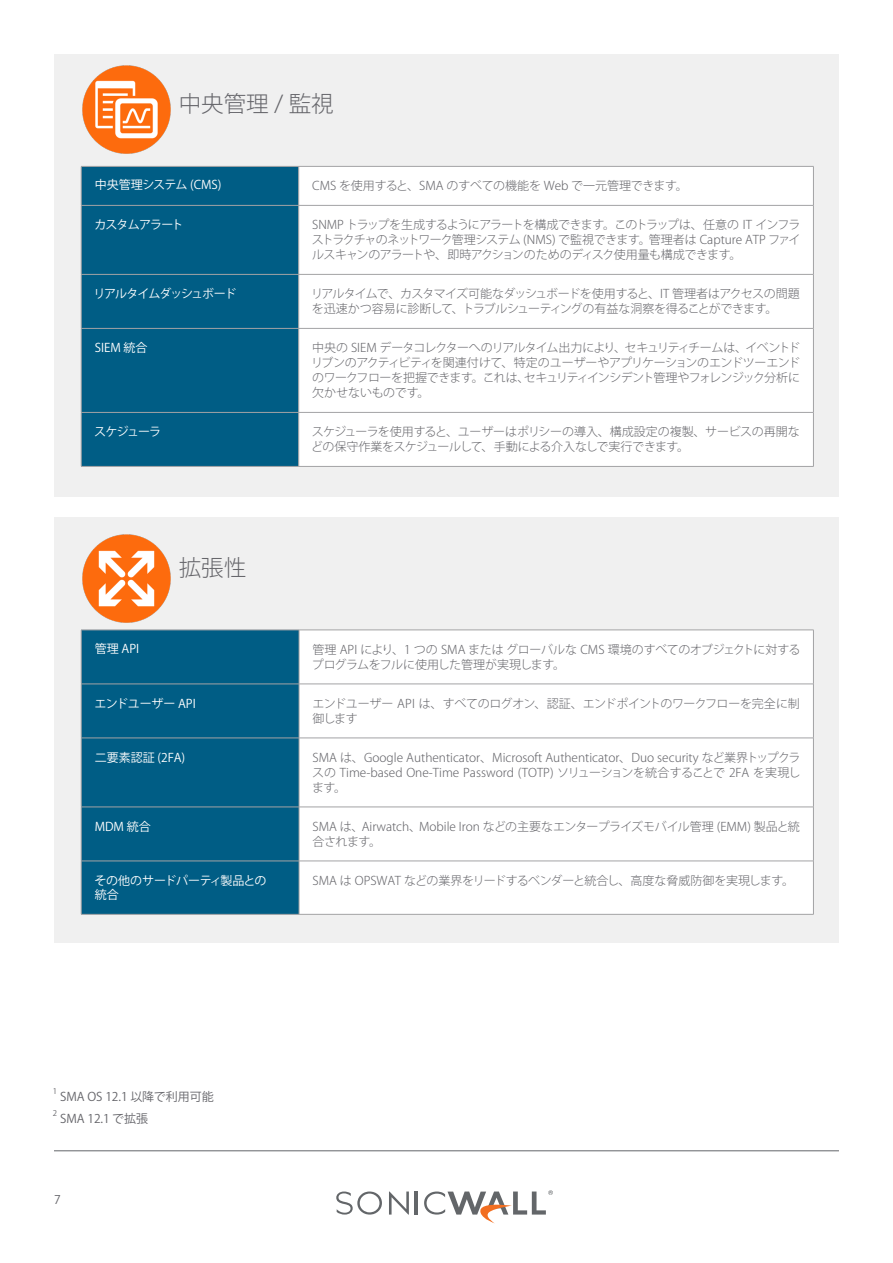
<style>
.page{position:relative;width:893px;height:1263px;background:#fff}
.page>*{position:absolute;margin:0;border:0;box-sizing:border-box;transform-origin:0 0}
.Headline_24{font:300 22.5px "Koz Go Pr 6 N";color:#65656a}
.Table_Body_Copy{font:300 12px/15px "Koz Go Pr 6 N";letter-spacing:-.02em;color:#65656a;text-align:justify}
.Table_Body_Copy-2{font:300 12px/15px "Koz Go Pr 6 N";color:#65656a}
.Table_Body_Copy-3{font:300 12px/15px "Koz Go Pr 6 N";letter-spacing:-.04em;color:#65656a}
.Table_Header{font:12px/14.4px "Koz Go Pr 6 N";letter-spacing:-.03em;color:#fff}
.Bullets{font:12px "Koz Go Pr 6 N";color:#65656a}
.Table_Header-2{font:12px "Koz Go Pr 6 N";color:#fff}
.Table_Header-3{font:12px "Koz Go Pr 6 N";letter-spacing:-.08em;color:#fff}
.Table_Header-4{font:12px "Koz Go Pr 6 N";letter-spacing:-.07em;color:#fff}
.Bullets-2{font:7.8px "Koz Go Pr 6 N";color:#65656a}
</style>
<div class="page">
<hr style="left:54px;top:1150px;width:785px;height:1px;background:#63656a">
<svg style="left:389px;top:1191px;width:20px;height:23px"></svg>
<hr style="left:415px;top:1191px;width:3px;height:23px;background:#636669">
<svg style="left:336px;top:1191px;width:46px;height:23px"></svg>
<svg style="left:424px;top:1190px;width:129px;height:33px"></svg>
<div style="left:54px;top:54px;width:785px;height:442px;background:#f0f0f0"></div>
<div style="left:82px;top:167px;width:216px;height:299px;background:#005d85"></div>
<div style="left:299px;top:167px;width:513px;height:299px;background:#fff"></div>
<hr style="left:81px;top:167px;width:1px;height:38px;background:#a3a3a5">
<hr style="left:81px;top:166px;width:218px;height:1px;background:#a3a3a5">
<hr style="left:298px;top:167px;width:1px;height:38px;background:#a3a3a5">
<hr style="left:299px;top:166px;width:515px;height:1px;background:#a3a3a5">
<hr style="left:813px;top:167px;width:1px;height:38px;background:#a3a3a5">
<hr style="left:81px;top:206px;width:1px;height:68px;background:#a3a3a5">
<hr style="left:81px;top:275px;width:1px;height:53px;background:#a3a3a5">
<hr style="left:81px;top:329px;width:1px;height:83px;background:#a3a3a5">
<hr style="left:81px;top:413px;width:1px;height:53px;background:#a3a3a5">
<hr style="left:81px;top:205px;width:218px;height:1px;background:#a3a3a5">
<hr style="left:299px;top:205px;width:515px;height:1px;background:#a3a3a5">
<hr style="left:298px;top:206px;width:1px;height:68px;background:#a3a3a5">
<hr style="left:813px;top:206px;width:1px;height:68px;background:#a3a3a5">
<hr style="left:298px;top:275px;width:1px;height:53px;background:#a3a3a5">
<hr style="left:813px;top:275px;width:1px;height:53px;background:#a3a3a5">
<hr style="left:298px;top:329px;width:1px;height:83px;background:#a3a3a5">
<hr style="left:813px;top:329px;width:1px;height:83px;background:#a3a3a5">
<hr style="left:298px;top:413px;width:1px;height:53px;background:#a3a3a5">
<hr style="left:813px;top:413px;width:1px;height:53px;background:#a3a3a5">
<hr style="left:81px;top:274px;width:218px;height:1px;background:#a3a3a5">
<hr style="left:299px;top:274px;width:515px;height:1px;background:#a3a3a5">
<hr style="left:81px;top:328px;width:218px;height:1px;background:#a3a3a5">
<hr style="left:299px;top:328px;width:515px;height:1px;background:#a3a3a5">
<hr style="left:81px;top:412px;width:218px;height:1px;background:#a3a3a5">
<hr style="left:299px;top:412px;width:515px;height:1px;background:#a3a3a5">
<hr style="left:81px;top:466px;width:218px;height:1px;background:#a3a3a5">
<hr style="left:299px;top:466px;width:515px;height:1px;background:#a3a3a5">
<img style="left:82px;top:65px;width:89px;height:89px">
<div style="left:54px;top:517px;width:785px;height:426px;background:#f0f0f0"></div>
<div style="left:82px;top:631px;width:217px;height:283px;background:#005d85"></div>
<div style="left:300px;top:631px;width:513px;height:282px;background:#fff"></div>
<hr style="left:81px;top:630px;width:1px;height:54px;background:#a3a3a5">
<hr style="left:81px;top:630px;width:218px;height:1px;background:#a3a3a5">
<hr style="left:299px;top:630px;width:1px;height:54px;background:#a3a3a5">
<hr style="left:299px;top:630px;width:515px;height:1px;background:#a3a3a5">
<hr style="left:813px;top:630px;width:1px;height:54px;background:#a3a3a5">
<hr style="left:81px;top:684px;width:1px;height:54px;background:#a3a3a5">
<hr style="left:81px;top:738px;width:1px;height:69px;background:#a3a3a5">
<hr style="left:81px;top:807px;width:1px;height:54px;background:#a3a3a5">
<hr style="left:81px;top:861px;width:1px;height:53px;background:#a3a3a5">
<hr style="left:81px;top:684px;width:218px;height:1px;background:#a3a3a5">
<hr style="left:299px;top:684px;width:515px;height:1px;background:#a3a3a5">
<hr style="left:81px;top:738px;width:218px;height:1px;background:#a3a3a5">
<hr style="left:299px;top:738px;width:515px;height:1px;background:#a3a3a5">
<hr style="left:299px;top:684px;width:1px;height:54px;background:#a3a3a5">
<hr style="left:813px;top:684px;width:1px;height:54px;background:#a3a3a5">
<hr style="left:299px;top:738px;width:1px;height:69px;background:#a3a3a5">
<hr style="left:813px;top:738px;width:1px;height:69px;background:#a3a3a5">
<hr style="left:299px;top:807px;width:1px;height:54px;background:#a3a3a5">
<hr style="left:813px;top:807px;width:1px;height:54px;background:#a3a3a5">
<hr style="left:299px;top:861px;width:1px;height:53px;background:#a3a3a5">
<hr style="left:813px;top:861px;width:1px;height:53px;background:#a3a3a5">
<hr style="left:81px;top:807px;width:218px;height:1px;background:#a3a3a5">
<hr style="left:299px;top:807px;width:515px;height:1px;background:#a3a3a5">
<hr style="left:81px;top:861px;width:218px;height:1px;background:#a3a3a5">
<hr style="left:299px;top:861px;width:515px;height:1px;background:#a3a3a5">
<hr style="left:81px;top:914px;width:218px;height:1px;background:#a3a3a5">
<hr style="left:299px;top:914px;width:515px;height:1px;background:#a3a3a5">
<img style="left:82px;top:534px;width:89px;height:89px">
<p class="Headline_24" style="left:179px;top:92px;width:156px">中央管理 / 監視</p>
<p class="Table_Header-2" style="left:95px;top:178px;width:128px">中央管理システム (CMS)</p>
<p class="Table_Body_Copy-2" style="left:312px;top:179px;width:377px">CMS を使用すると、SMA のすべての機能を Web で一元管理できます。</p>
<p class="Table_Header-4" style="left:94px;top:218px;width:91px">カスタムアラート</p>
<p class="Table_Body_Copy" style="left:312px;top:218px;width:490px">SNMP トラップを生成するようにアラートを構成できます。このトラップは、任意の IT インフラストラクチャのネットワーク管理システム (NMS) で監視できます。管理者は Capture ATP ファイルスキャンのアラートや、即時アクションのためのディスク使用量も構成できます。</p>
<p class="Table_Header-3" style="left:94px;top:287px;width:144px">リアルタイムダッシュボード</p>
<p class="Table_Body_Copy-3" style="left:311px;top:287px;width:490px">リアルタイムで、カスタマイズ可能なダッシュボードを使用すると、IT 管理者はアクセスの問題を迅速かつ容易に診断して、トラブルシューティングの有益な洞察を得ることができます。</p>
<p class="Table_Header" style="left:95px;top:341px;width:54px">SIEM 統合</p>
<p class="Table_Body_Copy" style="left:311px;top:341px;width:491px">中央の SIEM データコレクターへのリアルタイム出力により、セキュリティチームは、イベントドリブンのアクティビティを関連付けて、特定のユーザーやアプリケーションのエンドツーエンドのワークフローを把握できます。これは、セキュリティインシデント管理やフォレンジック分析に欠かせないものです。</p>
<p class="Table_Header" style="left:94px;top:425px;width:69px">スケジューラ</p>
<p class="Table_Body_Copy" style="left:311px;top:425px;width:490px">スケジューラを使用すると、ユーザーはポリシーの導入、構成設定の複製、サービスの再開などの保守作業をスケジュールして、手動による介入なしで実行できます。</p>
<p class="Headline_24" style="left:179px;top:555px;width:69px">拡張性</p>
<p class="Table_Header" style="left:95px;top:642px;width:46px">管理 API</p>
<p class="Table_Body_Copy" style="left:312px;top:642px;width:490px">管理 API により、1 つの SMA または グローバルな CMS 環境のすべてのオブジェクトに対するプログラムをフルに使用した管理が実現します。</p>
<p class="Table_Header" style="left:95px;top:697px;width:103px">エンドユーザー API</p>
<p class="Table_Body_Copy" style="left:312px;top:696px;width:489px">エンドユーザー API は、すべてのログオン、認証、エンドポイントのワークフローを完全に制御します</p>
<p class="Table_Header-2" style="left:95px;top:751px;width:92px">二要素認証 (2FA)</p>
<p class="Table_Body_Copy" style="left:312px;top:750px;width:490px">SMA は、Google Authenticator、Microsoft Authenticator、Duo security など業界トップクラスの Time-based One-Time Password (TOTP) ソリューションを統合することで 2FA を実現します。</p>
<p class="Table_Header" style="left:95px;top:820px;width:58px">MDM 統合</p>
<p class="Table_Body_Copy-2" style="left:313px;top:819px;width:489px">SMA は、Airwatch、Mobile Iron などの主要なエンタープライズモバイル管理 (EMM) 製品と統合されます。</p>
<p class="Table_Header" style="left:94px;top:874px;width:173px">その他のサードパーティ製品との統合</p>
<p class="Table_Body_Copy" style="left:313px;top:873px;width:483px">SMA は OPSWAT などの業界をリードするベンダーと統合し、高度な脅威防御を実現します。</p>
<p class="Bullets-2" style="left:53px;top:1087px;width:6px">1</p>
<p class="Bullets" style="left:60px;top:1089px;width:155px">SMA OS 12.1 以降で利用可能</p>
<p class="Bullets-2" style="left:53px;top:1109px;width:6px">2</p>
<p class="Bullets" style="left:60px;top:1111px;width:90px">SMA 12.1 で拡張</p>
<p class="Bullets" style="left:54px;top:1192px;width:8px">7</p>
</div>
